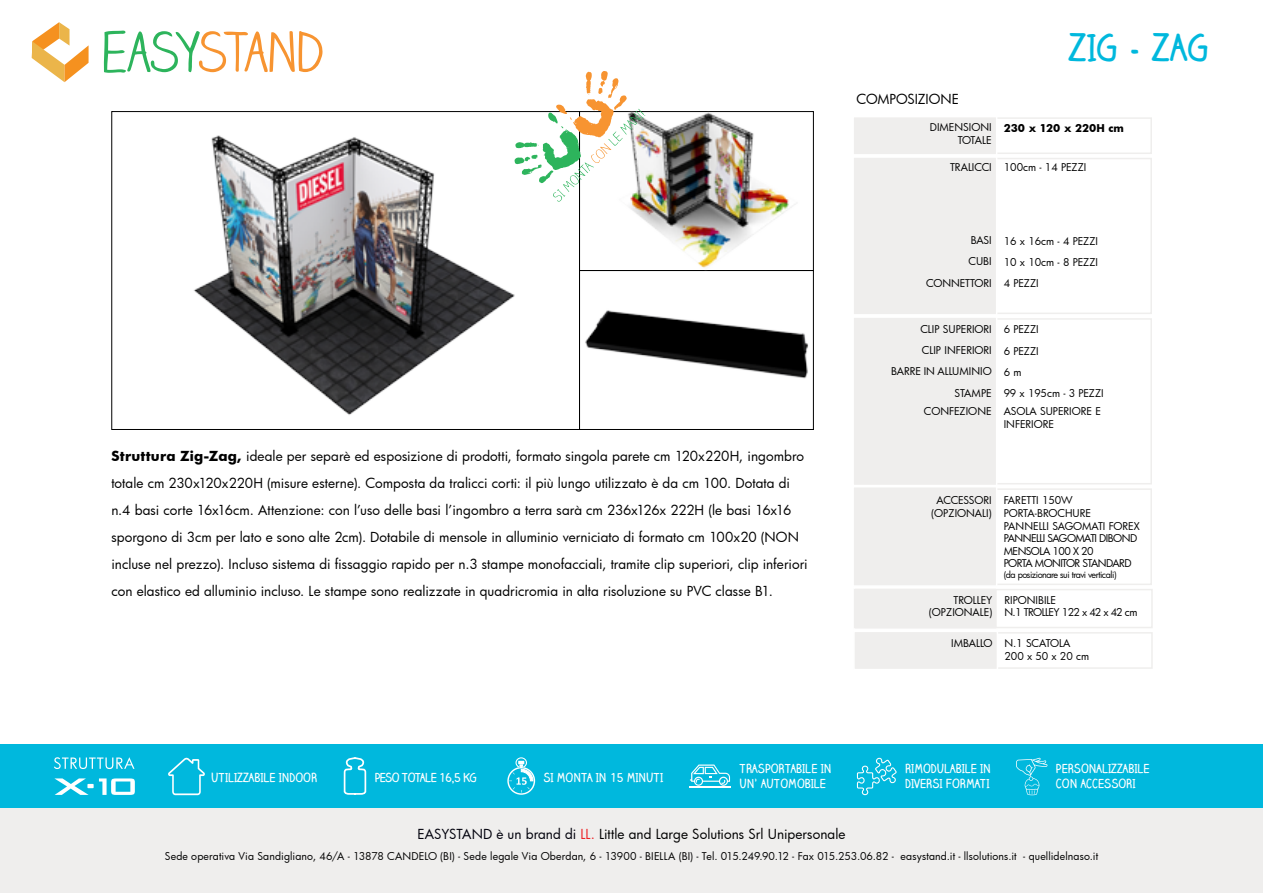
<style>
.page{position:relative;width:1263px;height:893px;background:#fff}
.page>*{position:absolute;margin:0;border:0;box-sizing:border-box;transform-origin:0 0}
.t1{font:54px "Claire Hand";letter-spacing:-.025em;color:#f79431}
.t2{font:700 36px "Claire Hand";letter-spacing:.005em;color:#00b8dd}
.t3{font:13.5px/27px "Futura";color:#000}
.t4{font:700 12px/14.4px "Claire Hand";color:#fff}
.t5{font:700 12px "Claire Hand";letter-spacing:-.05em;color:#fff}
.t6{font:10.5px "Futura";color:#000}
.t7{font:10.5px "Futura";letter-spacing:-.05em;color:#000}
.t8{font:10.5px "Futura";letter-spacing:-.06em;color:#000}
.t9{font:700 10.5px "Futura";letter-spacing:-.005em;color:#000}
.t10{font:10.5px "Futura";letter-spacing:-.02em;color:#000}
.t11{font:9px "Futura";letter-spacing:-.05em;color:#000}
.s1{color:#2db45c}
.s2{font-weight:700}
.s3{color:#00000b}
.s4{color:#ed2124}
</style>
<div class="page">
<div style="left:0;top:808px;width:1263px;height:85px;background:#efeeed"></div>
<svg style="left:32px;top:22px;width:57px;height:60px"></svg>
<div style="left:579px;top:270px;width:235px;height:160px;border:1px solid #000"></div>
<img style="left:119px;top:135px;width:457px;height:295px">
<img style="left:585px;top:306px;width:229px;height:76px">
<img style="left:580px;top:112px;width:234px;height:159px">
<div style="left:0;top:744px;width:1263px;height:64px;background:#00b8dd"></div>
<svg style="left:168px;top:758px;width:37px;height:37px"></svg>
<hr style="left:694px;top:786px;width:37px;height:1px;background:#fff">
<svg style="left:689px;top:764px;width:41px;height:23px"></svg>
<svg style="left:856px;top:757px;width:41px;height:39px"></svg>
<svg style="left:1016px;top:758px;width:31px;height:37px"></svg>
<svg style="left:54px;top:778px;width:81px;height:17px"></svg>
<svg style="left:54px;top:757px;width:81px;height:12px"></svg>
<svg style="left:343px;top:758px;width:24px;height:37px"></svg>
<svg style="left:507px;top:757px;width:28px;height:38px"></svg>
<div style="left:853px;top:158px;width:299px;height:156px;border:2px solid #efeeed"></div>
<div style="left:853px;top:318px;width:299px;height:166px;border:2px solid #efeeed"></div>
<div style="left:853px;top:117px;width:299px;height:37px;border:2px solid #efeeed"></div>
<div style="left:854px;top:589px;width:299px;height:39px;border:2px solid #efeeed"></div>
<div style="left:854px;top:632px;width:299px;height:37px;border:2px solid #efeeed"></div>
<div style="left:853px;top:488px;width:299px;height:97px;border:2px solid #efeeed"></div>
<div style="left:853px;top:117px;width:146px;height:552px;background:#efeeed"></div>
<svg style="left:514px;top:71px;width:131px;height:131px"></svg>
<h1 class="t1" style="left:101px;top:18px;width:225px"><span class="s1">EASY</span>STAND</h1>
<p class="t3" style="left:111px;top:443px;width:698px"><span class="s2">Struttura Zig-Zag,</span> ideale per separè ed esposizione di prodotti, formato singola parete cm 120x220H, ingombro totale cm 230x120x220H (misure esterne). Composta da tralicci corti: il più lungo utilizzato è da cm 100. Dotata di n.4 basi corte 16x16cm. Attenzione: con l’uso delle basi l’ingombro a terra sarà cm 236x126x 222H (le basi 16x16 sporgono di 3cm per lato e sono alte 2cm). Dotabile di mensole in alluminio verniciato di formato cm 100x20 (NON incluse nel prezzo). Incluso sistema di fissaggio rapido per n.3 stampe monofacciali, tramite clip superiori, clip inferiori con elastico ed alluminio incluso. Le stampe sono realizzate in quadricromia in alta risoluzione su PVC classe B1.</p>
<p class="t3" style="left:856px;top:85px;width:104px">COMPOSIZIONE</p>
<p class="t6" style="left:930px;top:120px;width:63px">DIMENSIONI</p>
<p class="t6" style="left:958px;top:133px;width:36px">TOTALE</p>
<p class="t6" style="left:950px;top:160px;width:43px">TRALICCI</p>
<p class="t2" style="left:1069px;top:23px;width:142px">ZIG - ZAG</p>
<p class="t9" style="left:1004px;top:121px;width:122px">230 x 120 x 220H cm</p>
<p class="t6" style="left:1004px;top:160px;width:84px">100cm - 14 PEZZI</p>
<p class="t6" style="left:971px;top:233px;width:22px">BASI</p>
<p class="t6" style="left:926px;top:276px;width:67px">CONNETTORI</p>
<p class="t6" style="left:968px;top:254px;width:25px">CUBI</p>
<p class="t6" style="left:1004px;top:234px;width:96px">16 x 16cm - 4 PEZZI</p>
<p class="t6" style="left:1004px;top:255px;width:96px">10 x 10cm - 8 PEZZI</p>
<p class="t6" style="left:1004px;top:276px;width:37px">4 PEZZI</p>
<p class="t6" style="left:920px;top:322px;width:73px">CLIP SUPERIORI</p>
<p class="t6" style="left:1004px;top:322px;width:37px">6 PEZZI</p>
<p class="t6" style="left:922px;top:343px;width:71px">CLIP INFERIORI</p>
<p class="t6" style="left:1004px;top:344px;width:37px">6 PEZZI</p>
<p class="t6" style="left:891px;top:364px;width:102px">BARRE IN ALLUMINIO</p>
<p class="t6" style="left:954px;top:386px;width:39px">STAMPE</p>
<p class="t6" style="left:1004px;top:365px;width:19px">6 m</p>
<p class="t6" style="left:1004px;top:386px;width:102px">99 x 195cm - 3 PEZZI</p>
<p class="t6" style="left:924px;top:404px;width:69px">CONFEZIONE</p>
<p class="t6" style="left:1004px;top:404px;width:99px">ASOLA SUPERIORE E</p>
<p class="t6" style="left:1004px;top:417px;width:52px">INFERIORE</p>
<p class="t10" style="left:936px;top:493px;width:57px">ACCESSORI</p>
<p class="t6" style="left:931px;top:506px;width:62px">(OPZIONALI)</p>
<p class="t6" style="left:953px;top:593px;width:40px">TROLLEY</p>
<p class="t6" style="left:929px;top:605px;width:65px">(OPZIONALE)</p>
<p class="t6" style="left:951px;top:636px;width:43px">IMBALLO</p>
<p class="t6" style="left:1004px;top:493px;width:70px">FARETTI 150W</p>
<p class="t6" style="left:1004px;top:506px;width:89px">PORTA-BROCHURE</p>
<p class="t6" style="left:1004px;top:519px;width:137px">PANNELLI SAGOMATI FOREX</p>
<p class="t7" style="left:1004px;top:531px;width:135px">PANNELLI SAGOMATI DIBOND</p>
<p class="t7" style="left:1004px;top:544px;width:91px">MENSOLA 100 X 20</p>
<p class="t8" style="left:1004px;top:556px;width:129px">PORTA MONITOR STANDARD</p>
<p class="t11" style="left:1004px;top:569px;width:114px">(da posizionare sui travi verticali)</p>
<p class="t6" style="left:1004px;top:593px;width:53px">RIPONIBILE</p>
<p class="t7" style="left:1004px;top:605px;width:134px">N.1 TROLLEY 122 x 42 x 42 cm</p>
<p class="t6" style="left:1004px;top:636px;width:68px">N.1 SCATOLA</p>
<p class="t6" style="left:1004px;top:649px;width:86px">200 x 50 x 20 cm</p>
<p class="t4" style="left:211px;top:770px;width:108px">UTILIZZABILE INDOOR</p>
<p class="t4" style="left:739px;top:761px;width:93px">TRASPORTABILE IN<br>UN’ AUTOMOBILE</p>
<p class="t4" style="left:905px;top:761px;width:87px">RIMODULABILE IN<br>DIVERSI FORMATI</p>
<p class="t4" style="left:1056px;top:761px;width:95px">PERSONALIZZABILE<br>CON ACCESSORI</p>
<p class="t5" style="left:375px;top:769px;width:104px">PESO TOTALE 16,5 KG</p>
<p class="t4" style="left:543px;top:770px;width:121px">SI MONTA IN 15 MINUTI</p>
<p class="t3" style="left:417px;top:820px;width:429px"><span class="s3">EASYSTAND è un brand di</span> <span class="s4">LL.</span> Little and Large Solutions Srl Unipersonale</p>
<p class="t6" style="left:165px;top:849px;width:935px">Sede operativa Via Sandigliano, 46/A - 13878 CANDELO (BI) - Sede legale Via Oberdan, 6 - 13900 - BIELLA (BI) - Tel. 015.249.90.12 - Fax 015.253.06.82 - easystand.it - llsolutions.it - quellidelnaso.it</p>
</div>
